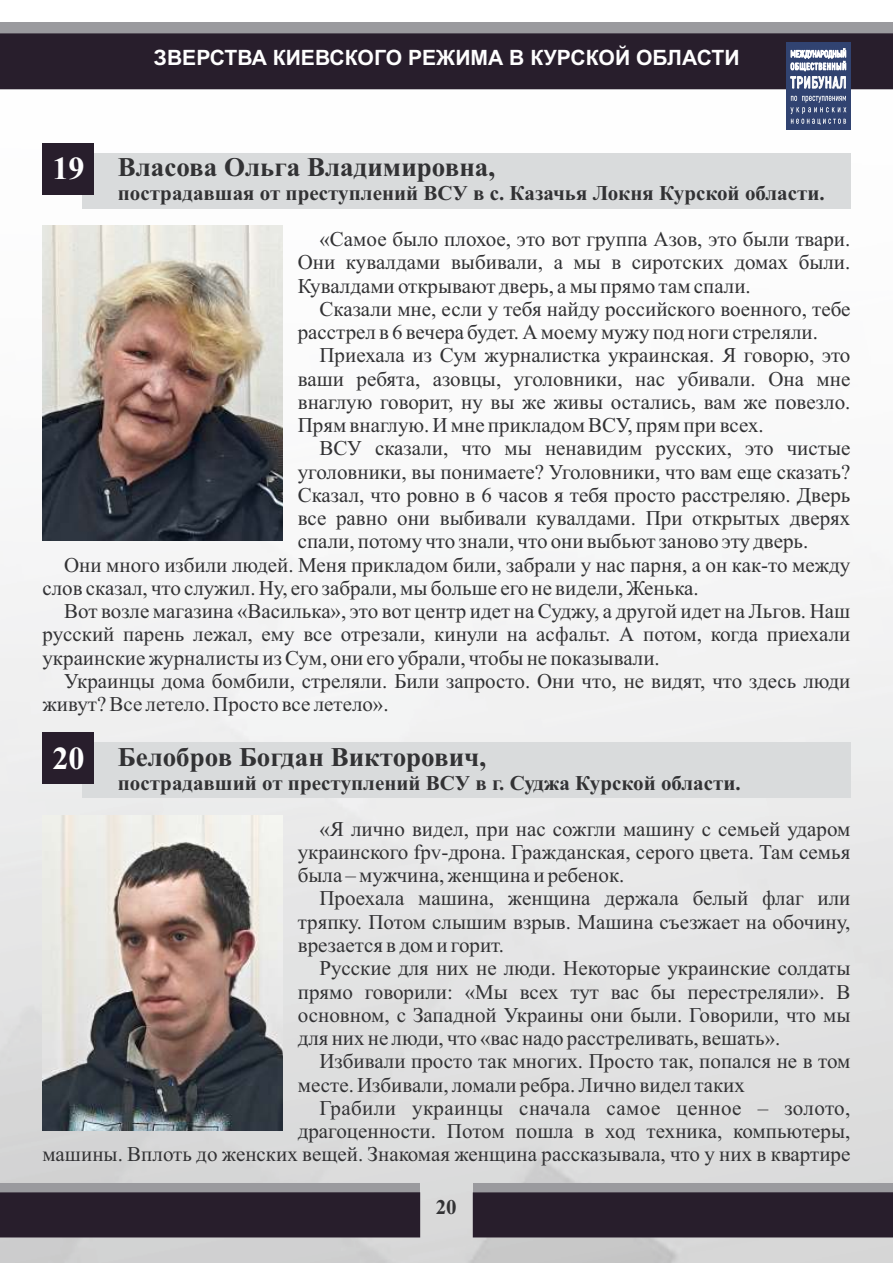
<style>
.page{position:relative;width:893px;height:1263px;background:#fff}
.page>*{position:absolute;margin:0;border:0;box-sizing:border-box;transform-origin:0 0}
.t1{font:700 32.25px "Times New Roman";color:#fefefe}
.t2{font:700 27px "Times New Roman";color:#323234}
.t3{font:700 21.15px "Arial";color:#fefefe}
.t4{font:21px/23.2px "Times New Roman";color:#323234;text-align:justify}
.t5{font:700 21px "Times New Roman";color:#323234}
</style>
<div class="page">
<img style="left:0;top:89px;width:893px;height:1174px">
<div style="left:473px;top:1183px;width:420px;height:46px;background:#9a9a9e"></div>
<div style="left:473px;top:1192px;width:420px;height:45px;background:#281e2c"></div>
<div style="left:0;top:1183px;width:420px;height:46px;background:#9a9a9e"></div>
<div style="left:0;top:1192px;width:420px;height:45px;background:#281e2c"></div>
<div style="left:0;top:22px;width:893px;height:57px;background:#9a9a9e"></div>
<div style="left:0;top:33px;width:893px;height:56px;background:#281e2c"></div>
<div style="left:786px;top:43px;width:64px;height:87px;background:#314371"></div>
<svg style="left:790px;top:48px;width:56px;height:40px"></svg>
<svg style="left:790px;top:96px;width:56px;height:29px"></svg>
<div style="left:82px;top:153px;width:768px;height:56px;background:#d9dbdc"></div>
<div style="left:82px;top:742px;width:768px;height:56px;background:#d9dbdc"></div>
<div style="left:43px;top:143px;width:51px;height:51px;background:#281e2c"></div>
<div style="left:43px;top:732px;width:51px;height:52px;background:#281e2c"></div>
<img style="left:43px;top:226px;width:239px;height:315px">
<img style="left:43px;top:815px;width:239px;height:315px">
<p class="t3" style="left:154px;top:49px;width:587px">ЗВЕРСТВА КИЕВСКОГО РЕЖИМА В КУРСКОЙ ОБЛАСТИ</p>
<h1 class="t1" style="left:52px;top:158px;width:34px">19</h1>
<p class="t2" style="left:118px;top:158px;width:379px">Власова Ольга Владимировна,</p>
<p class="t5" style="left:118px;top:186px;width:708px">пострадавшая от преступлений ВСУ в с. Казачья Локня Курской области.</p>
<p class="t4" style="left:298px;top:229px;width:554px;text-indent:22px">«Самое было плохое, это вот группа Азов, это были твари.<br>Они кувалдами выбивали, а мы в сиротских домах были.<br>Кувалдами открывают дверь, а мы прямо там спали.</p>
<p class="t4" style="left:298px;top:299px;width:554px;text-indent:22px">Сказали мне, если у тебя найду российского военного, тебе расстрел в 6 вечера будет. А моему мужу под ноги стреляли.</p>
<p class="t4" style="left:298px;top:346px;width:554px;text-indent:22px">Приехала из Сум журналистка украинская. Я говорю, это ваши ребята, азовцы, уголовники, нас убивали. Она мне внаглую говорит, ну вы же живы остались, вам же повезло.<br>Прям внаглую. И мне прикладом ВСУ, прям при всех.</p>
<p class="t4" style="left:319px;top:439px;width:532px">ВСУ сказали, что мы ненавидим русских, это чистые</p>
<p class="t4" style="left:298px;top:462px;width:554px">уголовники, вы понимаете? Уголовники, что вам еще сказать?</p>
<p class="t4" style="left:298px;top:485px;width:554px">Сказал, что ровно в 6 часов я тебя просто расстреляю. Дверь</p>
<p class="t4" style="left:298px;top:508px;width:554px">все равно они выбивали кувалдами. При открытых дверях</p>
<p class="t4" style="left:298px;top:532px;width:512px">спали, потому что знали, что они выбьют заново эту дверь.</p>
<p class="t4" style="left:64px;top:555px;width:788px">Они много избили людей. Меня прикладом били, забрали у нас парня, а он как-то между</p>
<p class="t4" style="left:42px;top:578px;width:658px">слов сказал, что служил. Ну, его забрали, мы больше его не видели, Женька.</p>
<p class="t4" style="left:64px;top:602px;width:788px">Вот возле магазина «Василька», это вот центр идет на Суджу, а другой идет на Льгов. Наш</p>
<p class="t4" style="left:42px;top:625px;width:809px">русский парень лежал, ему все отрезали, кинули на асфальт. А потом, когда приехали</p>
<p class="t4" style="left:42px;top:648px;width:619px">украинские журналисты из Сум, они его убрали, чтобы не показывали.</p>
<p class="t4" style="left:64px;top:671px;width:788px">Украинцы дома бомбили, стреляли. Били запросто. Они что, не видят, что здесь люди</p>
<p class="t4" style="left:42px;top:695px;width:348px">живут? Все летело. Просто все летело».</p>
<h1 class="t1" style="left:52px;top:747px;width:34px">20</h1>
<p class="t2" style="left:118px;top:747px;width:370px">Белобров Богдан Викторович,</p>
<p class="t5" style="left:118px;top:776px;width:624px">пострадавший от преступлений ВСУ в г. Суджа Курской области.</p>
<p class="t4" style="left:298px;top:819px;width:554px;text-indent:22px">«Я лично видел, при нас сожгли машину с семьей ударом украинского fpv-дрона. Гражданская, серого цвета. Там семья была – мужчина, женщина и ребенок.</p>
<p class="t4" style="left:298px;top:889px;width:554px;text-indent:22px">Проехала машина, женщина держала белый флаг или тряпку. Потом слышим взрыв. Машина съезжает на обочину, врезается в дом и горит.</p>
<p class="t4" style="left:298px;top:958px;width:554px;text-indent:22px">Русские для них не люди. Некоторые украинские солдаты прямо говорили: «Мы всех тут вас бы перестреляли». В основном, с Западной Украины они были. Говорили, что мы для них не люди, что «вас надо расстреливать, вешать».</p>
<p class="t4" style="left:298px;top:1052px;width:554px;text-indent:22px">Избивали просто так многих. Просто так, попался не в том месте. Избивали, ломали ребра. Лично видел таких</p>
<p class="t4" style="left:42px;top:1098px;width:809px;text-align:right">Грабили украинцы сначала самое ценное – золото,<br>драгоценности. Потом пошла в ход техника, компьютеры,<br>машины. Вплоть до женских вещей. Знакомая женщина рассказывала, что у них в квартире</p>
<p class="t5" style="left:436px;top:1200px;width:22px">20</p>
</div>
